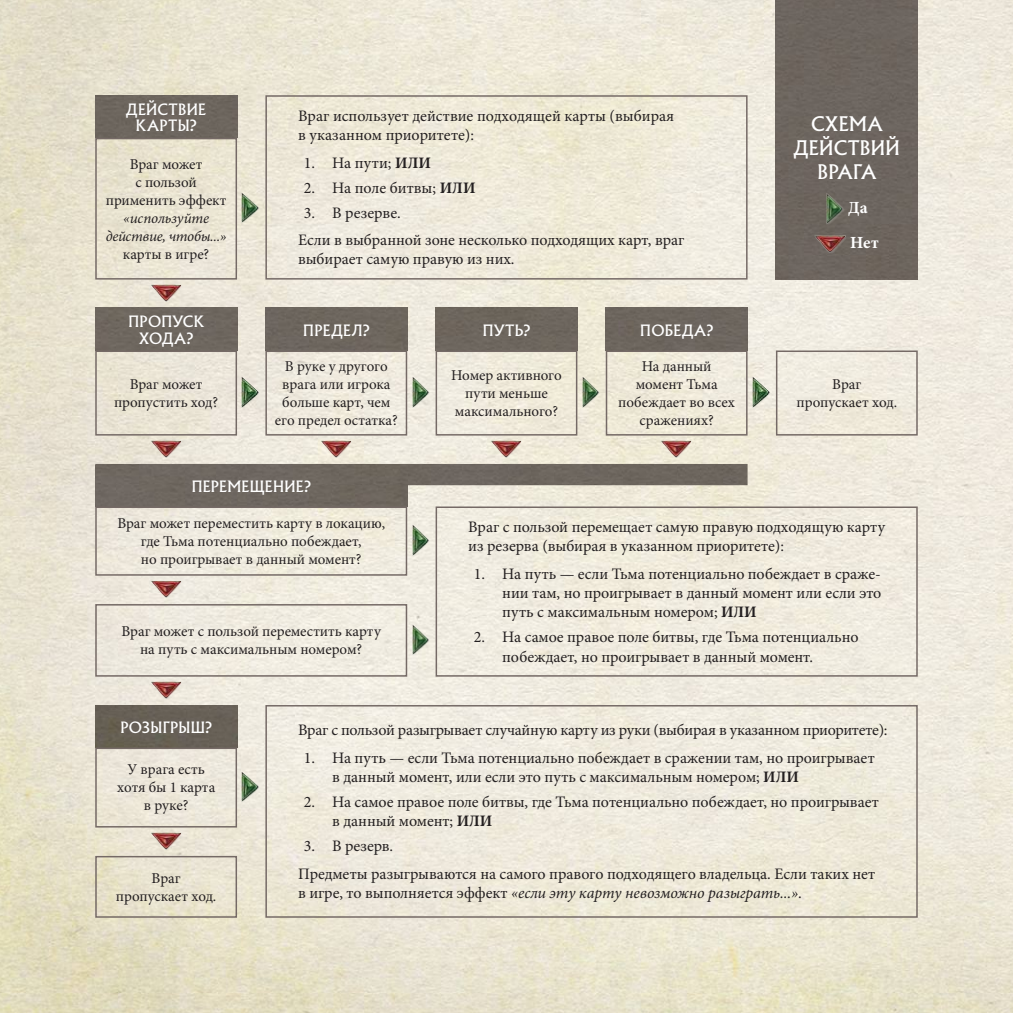
<style>
.page{position:relative;width:1013px;height:1013px;background:#fff}
.page>*{position:absolute;margin:0;border:0;box-sizing:border-box;transform-origin:0 0}
.t1{font:18px/24px "Albertus Nova";letter-spacing:.02em;color:#fff;text-align:center}
.t2{font:700 17px/34.6px "Minion Pro";color:#fff}
.t3{font:16px/19.2px "Minion Pro";letter-spacing:-.005em;color:#231f20}
.t4{font:italic 16px "Minion Pro";letter-spacing:-.005em;color:#231f20}
.t5{font:15px/18px "Minion Pro";letter-spacing:-.005em;color:#231f20;text-align:center}
.t6{font:italic 15px/18px "Minion Pro";letter-spacing:-.015em;color:#231f20;text-align:center}
.t7{font:14px/16.6px "Albertus Nova";letter-spacing:.03em;color:#fff;text-align:center}
.s1{font-weight:700}
.s2{font-style:normal}
</style>
<div class="page">
<img style="left:0;top:0;width:1012px;height:1012px">
<div style="left:95px;top:308px;width:142px;height:42px;background:#6e675f"></div>
<div style="left:265px;top:308px;width:142px;height:42px;background:#6d665e"></div>
<div style="left:435px;top:308px;width:142px;height:42px;background:#6d665d"></div>
<div style="left:605px;top:308px;width:142px;height:42px;background:#6d665e"></div>
<div style="left:95px;top:705px;width:142px;height:42px;background:#676056"></div>
<div style="left:95px;top:95px;width:142px;height:43px;background:#6d665e"></div>
<div style="left:776px;top:0;width:141px;height:279px;background:#6d655f"></div>
<img style="left:242px;top:771px;width:18px;height:32px">
<img style="left:95px;top:464px;width:652px;height:42px">
<img style="left:150px;top:441px;width:32px;height:17px">
<img style="left:150px;top:581px;width:32px;height:17px">
<img style="left:660px;top:441px;width:32px;height:17px">
<img style="left:490px;top:441px;width:32px;height:17px">
<img style="left:320px;top:441px;width:32px;height:17px">
<img style="left:150px;top:682px;width:32px;height:17px">
<img style="left:150px;top:832px;width:32px;height:18px">
<img style="left:150px;top:285px;width:32px;height:18px">
<img style="left:242px;top:377px;width:18px;height:32px">
<img style="left:412px;top:377px;width:18px;height:32px">
<img style="left:582px;top:377px;width:18px;height:32px">
<img style="left:752px;top:377px;width:19px;height:32px">
<img style="left:412px;top:525px;width:18px;height:32px">
<img style="left:412px;top:624px;width:18px;height:32px">
<img style="left:242px;top:192px;width:18px;height:33px">
<div style="left:95px;top:350px;width:142px;height:85px;border:2px solid #756a66"></div>
<div style="left:265px;top:350px;width:142px;height:85px;border:2px solid #756a66"></div>
<div style="left:435px;top:350px;width:142px;height:85px;border:2px solid #756a66"></div>
<div style="left:605px;top:350px;width:142px;height:85px;border:2px solid #756a66"></div>
<div style="left:776px;top:350px;width:141px;height:85px;border:2px solid #756a66"></div>
<div style="left:95px;top:506px;width:312px;height:69px;border:2px solid #756a66"></div>
<div style="left:95px;top:604px;width:312px;height:72px;border:2px solid #756a66"></div>
<div style="left:435px;top:506px;width:482px;height:170px;border:2px solid #756a66"></div>
<div style="left:95px;top:747px;width:142px;height:80px;border:2px solid #756a66"></div>
<div style="left:265px;top:705px;width:652px;height:212px;border:2px solid #756a66"></div>
<div style="left:95px;top:138px;width:142px;height:141px;border:2px solid #756a66"></div>
<div style="left:265px;top:95px;width:482px;height:184px;border:2px solid #756a66"></div>
<div style="left:95px;top:855px;width:142px;height:62px;border:2px solid #756a66"></div>
<img style="left:826px;top:193px;width:18px;height:33px">
<img style="left:814px;top:235px;width:32px;height:18px">
<p class="t7" style="left:126px;top:101px;width:81px">ДЕЙСТВИЕ<br>КАРТЫ?</p>
<p class="t5" style="left:106px;top:155px;width:122px">Враг может<br>с пользой применить эффект</p>
<p class="t6" style="left:106px;top:209px;width:122px">«используйте действие, чтобы...»</p>
<p class="t5" style="left:123px;top:245px;width:88px">карты в игре?</p>
<p class="t3" style="left:298px;top:106px;width:377px">Враг использует действие подходящей карты (выбирая в указанном приоритете):</p>
<p class="t3" style="left:304px;top:153px;width:129px">1. На пути; <span class="s1">ИЛИ</span></p>
<p class="t3" style="left:304px;top:178px;width:173px">2. На поле битвы; <span class="s1">ИЛИ</span></p>
<p class="t3" style="left:298px;top:199px;width:388px;line-height:27.6px;text-indent:6px">3. В резерве.<br>Если в выбранной зоне несколько подходящих карт, враг</p>
<p class="t3" style="left:298px;top:250px;width:218px">выбирает самую правую из них.</p>
<p class="t7" style="left:128px;top:313px;width:77px">ПРОПУСК<br>ХОДА?</p>
<p class="t7" style="left:303px;top:322px;width:68px">ПРЕДЕЛ?</p>
<p class="t7" style="left:483px;top:321px;width:49px">ПУТЬ?</p>
<p class="t7" style="left:640px;top:321px;width:74px">ПОБЕДА?</p>
<p class="t5" style="left:114px;top:375px;width:106px">Враг может пропустить ход?</p>
<p class="t5" style="left:275px;top:357px;width:124px">В руке у другого врага или игрока больше карт, чем его предел остатка?</p>
<p class="t5" style="left:451px;top:366px;width:112px">Номер активного пути меньше максимального?</p>
<p class="t5" style="left:618px;top:357px;width:118px">На данный момент Тьма побеждает во всех сражениях?</p>
<p class="t7" style="left:192px;top:478px;width:120px">ПЕРЕМЕЩЕНИЕ?</p>
<p class="t1" style="left:794px;top:111px;width:107px">СХЕМА<br>ДЕЙСТВИЙ<br>ВРАГА</p>
<p class="t2" style="left:848px;top:190px;width:32px">Да<br>Нет</p>
<p class="t5" style="left:796px;top:375px;width:102px">Враг пропускает ход.</p>
<p class="t5" style="left:117px;top:514px;width:269px">Враг может переместить карту в локацию, где Тьма потенциально побеждает,<br>но проигрывает в данный момент?</p>
<p class="t5" style="left:121px;top:622px;width:261px">Враг может с пользой переместить карту на путь с максимальным номером?</p>
<p class="t3" style="left:468px;top:517px;width:418px">Враг с пользой перемещает самую правую подходящую карту из резерва (выбирая в указанном приоритете):</p>
<p class="t3" style="left:502px;top:564px;width:380px;text-align:justify;text-indent:-28px">1. На путь — если Тьма потенциально побеждает в сраже&shy;нии там, но проигрывает в данный момент или если это путь с максимальным номером; <span class="s1">ИЛИ</span></p>
<p class="t3" style="left:502px;top:627px;width:358px;text-indent:-28px">2. На самое правое поле битвы, где Тьма потенциально побеждает, но проигрывает в данный момент.</p>
<p class="t7" style="left:120px;top:718px;width:93px">РОЗЫГРЫШ?</p>
<p class="t5" style="left:117px;top:760px;width:100px">У врага есть хотя бы 1 карта в руке?</p>
<p class="t5" style="left:116px;top:869px;width:102px">Враг пропускает ход.</p>
<p class="t3" style="left:298px;top:720px;width:591px">Враг с пользой разыгрывает случайную карту из руки (выбирая в указанном приоритете):</p>
<p class="t3" style="left:332px;top:748px;width:544px;text-indent:-28px">1. На путь — если Тьма потенциально побеждает в сражении там, но проигрывает в данный момент, или если это путь с максимальным номером; <span class="s1">ИЛИ</span></p>
<p class="t3" style="left:332px;top:792px;width:548px;text-indent:-28px">2. На самое правое поле битвы, где Тьма потенциально побеждает, но проигрывает в данный момент; <span class="s1">ИЛИ</span></p>
<p class="t3" style="left:298px;top:832px;width:578px;line-height:27.6px;text-indent:6px">3. В резерв.<br>Предметы разыгрываются на самого правого подходящего владельца. Если таких нет</p>
<p class="t4" style="left:298px;top:881px;width:505px"><span class="s2">в игре, то выполняется эффект</span> «если эту карту невозможно разыграть...»<span class="s2">.</span></p>
</div>
